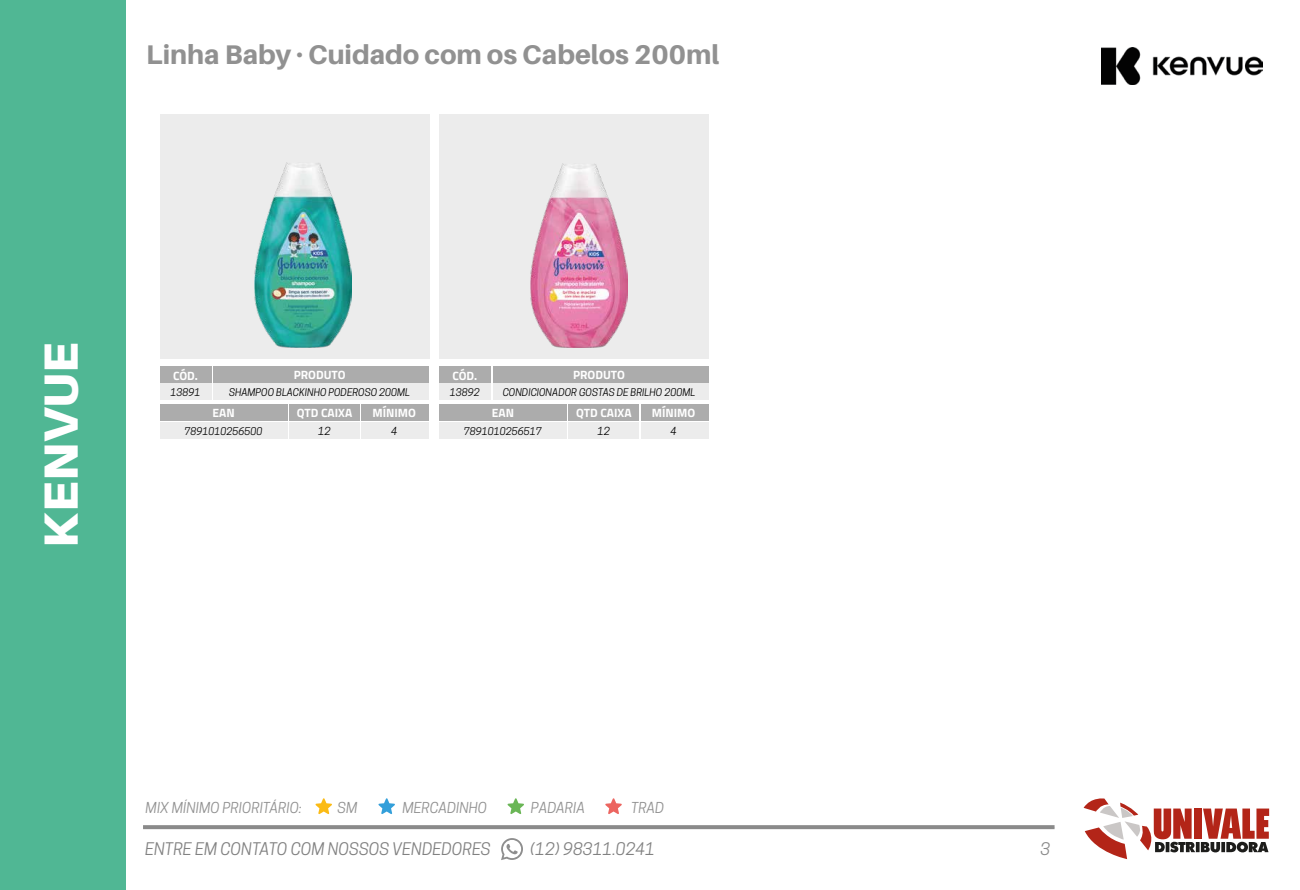
<style>
.page{position:relative;width:1300px;height:890px;background:#fff}
.page>*{position:absolute;margin:0;border:0;box-sizing:border-box;transform-origin:0 0}
.t1{font:900 48px "Aileron";color:#fff}
.t2{font:800 27px "Aileron";color:#919191}
.t3{font:italic 16.3px "Cooper Hewitt";color:#818181}
.t4{font:italic 16.3px "Cooper Hewitt";color:#8a8a8a}
.t5{font:italic 14.2px "Cooper Hewitt";color:#919191}
.t6{font:700 12px "Titillium Web";color:#fff}
.t7{font:italic 10.5px "Cooper Hewitt";color:#010101}
.t8{font:italic 10px "Cooper Hewitt";color:#010101}
</style>
<div class="page">
<svg style="left:143px;top:825px;width:912px;height:4px;background:#8e8e8e"></svg>
<div style="left:1194px;top:809px;width:8px;height:30px;background:#b32518"></div>
<svg style="left:1084px;top:798px;width:111px;height:61px"></svg>
<svg style="left:1196px;top:842px;width:4px;height:10px"></svg>
<svg style="left:1201px;top:809px;width:68px;height:43px"></svg>
<svg style="left:315px;top:798px;width:17px;height:16px"></svg>
<svg style="left:605px;top:798px;width:17px;height:16px"></svg>
<svg style="left:378px;top:798px;width:17px;height:16px"></svg>
<svg style="left:508px;top:798px;width:16px;height:16px"></svg>
<svg style="left:501px;top:838px;width:22px;height:22px"></svg>
<div style="left:0;top:0;width:126px;height:890px;background:#50b794"></div>
<img style="left:1101px;top:47px;width:162px;height:38px">
<div style="left:160px;top:115px;width:269px;height:244px;background:#ececec"></div>
<div style="left:440px;top:115px;width:269px;height:244px;background:#ececec"></div>
<div style="left:160px;top:366px;width:52px;height:16px;background:#acacac"></div>
<div style="left:289px;top:405px;width:71px;height:16px;background:#acacac"></div>
<div style="left:362px;top:405px;width:67px;height:16px;background:#acacac"></div>
<div style="left:160px;top:405px;width:128px;height:16px;background:#acacac"></div>
<div style="left:213px;top:366px;width:216px;height:16px;background:#acacac"></div>
<div style="left:160px;top:384px;width:52px;height:16px;background:#ececec"></div>
<div style="left:289px;top:422px;width:71px;height:17px;background:#ececec"></div>
<div style="left:362px;top:422px;width:67px;height:17px;background:#ececec"></div>
<div style="left:160px;top:422px;width:128px;height:17px;background:#ececec"></div>
<div style="left:213px;top:384px;width:216px;height:16px;background:#ececec"></div>
<div style="left:440px;top:366px;width:51px;height:16px;background:#acacac"></div>
<div style="left:568px;top:405px;width:71px;height:16px;background:#acacac"></div>
<div style="left:641px;top:405px;width:67px;height:16px;background:#acacac"></div>
<div style="left:439px;top:405px;width:128px;height:16px;background:#acacac"></div>
<div style="left:493px;top:366px;width:215px;height:16px;background:#acacac"></div>
<div style="left:440px;top:384px;width:51px;height:16px;background:#ececec"></div>
<div style="left:568px;top:422px;width:71px;height:17px;background:#ececec"></div>
<div style="left:641px;top:422px;width:67px;height:17px;background:#ececec"></div>
<div style="left:439px;top:422px;width:128px;height:17px;background:#ececec"></div>
<div style="left:493px;top:384px;width:215px;height:16px;background:#ececec"></div>
<img style="left:255px;top:163px;width:96px;height:184px">
<img style="left:531px;top:163px;width:96px;height:184px">
<h2 class="t2" style="left:146px;top:40px;width:575px">Linha Baby . Cuidado com os Cabelos 200ml</h2>
<h1 class="t1" style="left:33px;top:548px;width:207px;rotate:-90deg">KENVUE</h1>
<p class="t6" style="left:173px;top:366px;width:26px">CÓD.</p>
<p class="t6" style="left:294px;top:365px;width:53px">PRODUTO</p>
<p class="t6" style="left:212px;top:404px;width:24px">EAN</p>
<p class="t6" style="left:297px;top:404px;width:57px">QTD CAIXA</p>
<p class="t6" style="left:372px;top:404px;width:45px">MÍNIMO</p>
<p class="t8" style="left:171px;top:387px;width:31px">13891</p>
<p class="t8" style="left:229px;top:387px;width:183px">SHAMPOO BLACKINHO PODEROSO 200ML</p>
<p class="t8" style="left:185px;top:425px;width:79px">7891010256500</p>
<p class="t7" style="left:318px;top:425px;width:14px">12</p>
<p class="t7" style="left:391px;top:425px;width:8px">4</p>
<p class="t6" style="left:452px;top:366px;width:26px">CÓD.</p>
<p class="t6" style="left:573px;top:365px;width:53px">PRODUTO</p>
<p class="t6" style="left:492px;top:404px;width:24px">EAN</p>
<p class="t6" style="left:576px;top:404px;width:57px">QTD CAIXA</p>
<p class="t6" style="left:652px;top:404px;width:45px">MÍNIMO</p>
<p class="t8" style="left:450px;top:387px;width:31px">13892</p>
<p class="t8" style="left:503px;top:387px;width:194px">CONDICIONADOR GOSTAS DE BRILHO 200ML</p>
<p class="t8" style="left:464px;top:425px;width:79px">7891010256517</p>
<p class="t7" style="left:598px;top:425px;width:14px">12</p>
<p class="t7" style="left:670px;top:425px;width:8px">4</p>
<h3 class="t5" style="left:146px;top:799px;width:158px">MIX MÍNIMO PRIORITÁRIO:</h3>
<h3 class="t5" style="left:337px;top:799px;width:21px">SM</h3>
<h3 class="t5" style="left:402px;top:799px;width:86px">MERCADINHO</h3>
<h3 class="t5" style="left:531px;top:799px;width:56px">PADARIA</h3>
<h3 class="t5" style="left:631px;top:799px;width:35px">TRAD</h3>
<h3 class="t3" style="left:145px;top:839px;width:347px">ENTRE EM CONTATO COM NOSSOS VENDEDORES</h3>
<h3 class="t3" style="left:530px;top:839px;width:127px">(12) 98311.0241</h3>
<h3 class="t4" style="left:1040px;top:839px;width:11px">3</h3>
</div>
